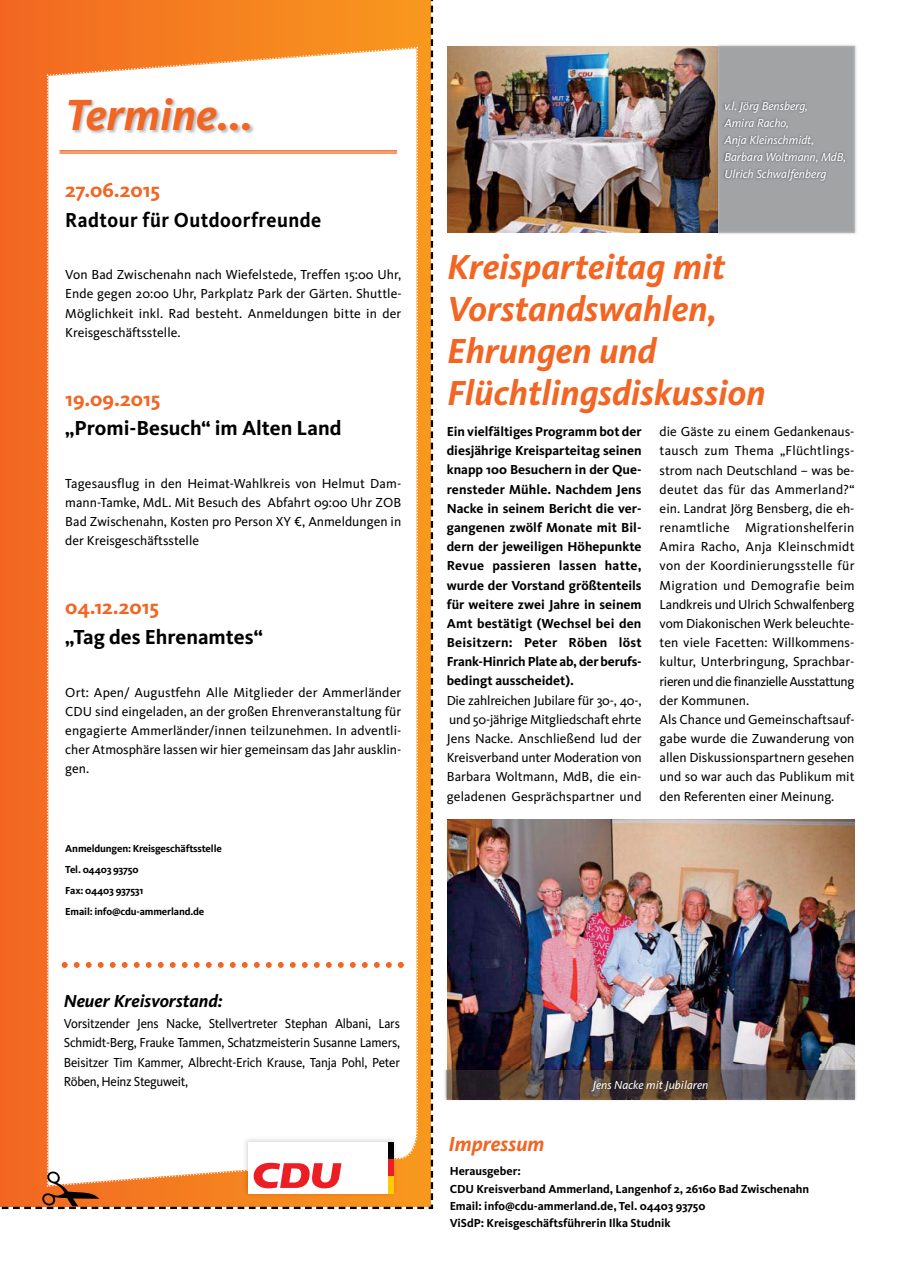
<style>
.page{position:relative;width:902px;height:1272px;background:#fff}
.page>*{position:absolute;margin:0;border:0;box-sizing:border-box;transform-origin:0 0}
.t1{font:italic 700 45.15px "CDU Kievit";color:#f26522}
.t2{font:italic 700 36px/42px "CDU Kievit";color:#f26522}
.t3{font:700 21px "CDU Kievit";color:#000}
.t4{font:700 21px "CDU Kievit";color:#f26522}
.t5{font:700 21px "CDU Kievit";letter-spacing:.025em;color:#000;scale:.93 1}
.t6{font:italic 700 21px "CDU Kievit";color:#f26522}
.t7{font:italic 700 18px "CDU Kievit";color:#000}
.t8{font:13.5px/19.2px "CDU Kievit";color:#000;text-align:justify}
.t9{font:700 13.5px/19.2px "CDU Kievit";letter-spacing:-.015em;color:#000;text-align:justify}
.t10{font:13.5px/19.2px "CDU Kievit";color:#000;text-align:justify;scale:.95 1}
.t11{font:700 12px/17.1px "CDU Kievit";color:#000}
.t12{font:italic 12px/17.1px "CDU Kievit";color:#fff}
.t13{font:700 10.5px/21px "CDU Kievit";letter-spacing:-.015em;color:#000}
</style>
<div class="page">
<img style="left:447px;top:47px;width:262px;height:186px">
<img style="left:709px;top:44px;width:148px;height:190px">
<img style="left:709px;top:47px;width:145px;height:186px">
<img style="left:447px;top:819px;width:407px;height:245px">
<img style="left:444px;top:1064px;width:413px;height:36px">
<img style="left:447px;top:1064px;width:407px;height:34px">
<svg style="left:446px;top:1070px;width:1px;height:28px"></svg>
<svg style="left:0;top:0;width:434px;height:1210px"></svg>
<h1 class="t1" style="left:66px;top:100px;width:189px">Termine...</h1>
<h3 class="t4" style="left:65px;top:183px;width:96px">27.06.2015</h3>
<h3 class="t5" style="left:65px;top:212px;width:277px">Radtour für Outdoorfreunde</h3>
<p class="t8" style="left:65px;top:266px;width:338px">Von Bad Zwischenahn nach Wiefelstede, Treffen 15:00 Uhr, Ende gegen 20:00 Uhr, Parkplatz Park der Gärten. Shuttle-Möglichkeit inkl. Rad besteht. Anmeldungen bitte in der Kreisgeschäftsstelle.</p>
<h3 class="t4" style="left:65px;top:391px;width:96px">19.09.2015</h3>
<h3 class="t3" style="left:65px;top:421px;width:277px">„Promi-Besuch“ im Alten Land</h3>
<p class="t8" style="left:65px;top:475px;width:337px">Tagesausflug in den Heimat-Wahlkreis von Helmut Dam&shy;mann-Tamke, MdL. Mit Besuch des Abfahrt 09:00 Uhr ZOB Bad Zwischenahn, Kosten pro Person XY €, Anmeldungen in der Kreisgeschäftsstelle</p>
<h3 class="t4" style="left:65px;top:600px;width:95px">04.12.2015</h3>
<h3 class="t3" style="left:65px;top:630px;width:199px">„Tag des Ehrenamtes“</h3>
<p class="t8" style="left:65px;top:684px;width:337px">Ort: Apen/ Augustfehn Alle Mitglieder der Ammerländer CDU sind eingeladen, an der großen Ehrenveranstaltung für engagierte Ammerländer/innen teilzunehmen. In adventli&shy;cher Atmosphäre lassen wir hier gemeinsam das Jahr ausklin&shy;gen.</p>
<p class="t13" style="left:65px;top:839px;width:158px">Anmeldungen: Kreisgeschäftsstelle<br>Tel. 04403 93750<br>Fax: 04403 937531<br>Email: info@cdu-ammerland.de</p>
<h3 class="t7" style="left:64px;top:994px;width:160px">Neuer Kreisvorstand:</h3>
<p class="t10" style="left:64px;top:1015px;width:355px">Vorsitzender Jens Nacke, Stellvertreter Stephan Albani, Lars Schmidt-Berg, Frauke Tammen, Schatzmeisterin Susanne Lamers, Beisitzer Tim Kammer, Albrecht-Erich Krause, Tanja Pohl, Peter Röben, Heinz Steguweit,</p>
<p class="t12" style="left:724px;top:99px;width:123px">v.l. Jörg Bensberg,<br>Amira Racho,<br>Anja Kleinschmidt,<br>Barbara Woltmann, MdB,<br>Ulrich Schwalfenberg</p>
<h2 class="t2" style="left:447px;top:249px;width:320px">Kreisparteitag mit<br>Vorstandswahlen,<br>Ehrungen und<br>Flüchtlingsdiskussion</h2>
<p class="t9" style="left:446px;top:423px;width:196px">Ein vielfältiges Programm bot der diesjährige Kreisparteitag seinen knapp 100 Besuchern in der Que&shy;rensteder Mühle. Nachdem Jens Nacke in seinem Bericht die ver&shy;gangenen zwölf Monate mit Bil&shy;dern der jeweiligen Höhepunkte Revue passieren lassen hatte, wurde der Vorstand größtenteils für weitere zwei Jahre in seinem Amt bestätigt (Wechsel bei den Beisitzern: Peter Röben löst Frank-Hinrich Plate ab, der berufs&shy;bedingt ausscheidet).</p>
<p class="t8" style="left:446px;top:691px;width:196px">Die zahlreichen Jubilare für 30-, 40-, und 50-jährige Mitgliedschaft ehrte Jens Nacke. Anschließend lud der Kreisverband unter Moderation von Barbara Woltmann, MdB, die ein&shy;geladenen Gesprächspartner und</p>
<p class="t8" style="left:659px;top:423px;width:196px;text-align:left">die Gäste zu einem Gedankenaus&shy;tausch zum Thema „Flüchtlings&shy;strom nach Deutschland – was be&shy;deutet das für das Ammerland?“ ein. Landrat Jörg Bensberg, die eh&shy;renamtliche Migrationshelferin<br>Amira Racho, Anja Kleinschmidt von der Koordinierungsstelle für<br>Migration und Demografie beim<br>Landkreis und Ulrich Schwalfenberg vom Diakonischen Werk beleuchte&shy;ten viele Facetten: Willkommens&shy;kultur, Unterbringung, Sprachbar&shy;rieren und die finanzielle Ausstattung der Kommunen.<br>Als Chance und Gemeinschaftsauf&shy;gabe wurde die Zuwanderung von allen Diskussionspartnern gesehen und so war auch das Publikum mit den Referenten einer Meinung.</p>
<p class="t12" style="left:592px;top:1077px;width:117px">Jens Nacke mit Jubilaren</p>
<h3 class="t6" style="left:448px;top:1136px;width:97px">Impressum</h3>
<p class="t11" style="left:449px;top:1164px;width:361px">Herausgeber:<br>CDU Kreisverband Ammerland, Langenhof 2, 26160 Bad Zwischenahn Email: info@cdu-ammerland.de, Tel. 04403 93750<br>ViSdP: Kreisgeschäftsführerin Ilka Studnik</p>
</div>
